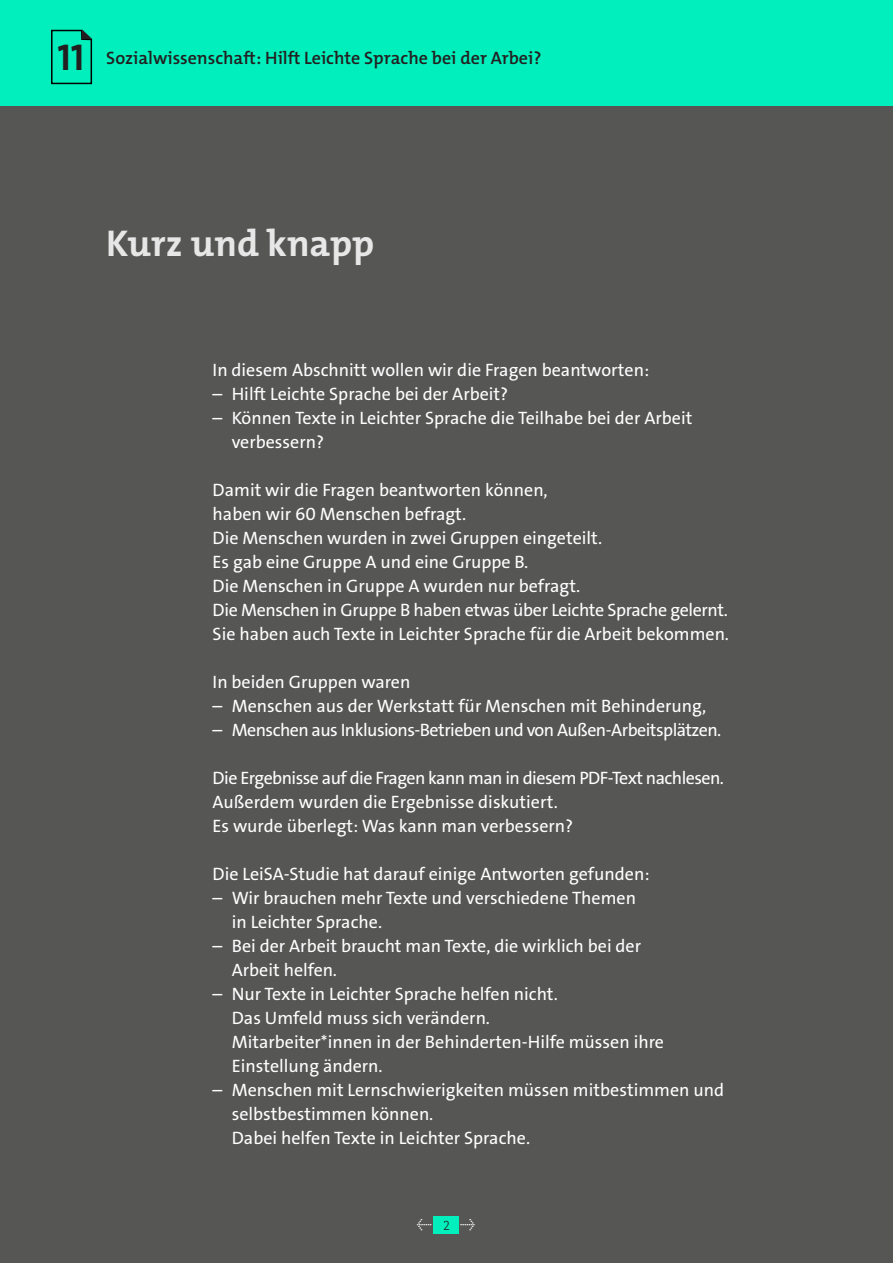
<style>
.page{position:relative;width:893px;height:1263px;background:#fff}
.page>*{position:absolute;margin:0;border:0;box-sizing:border-box;transform-origin:0 0}
.t1{font:700 37.5px "The Mix Os F";color:#e7e7e7}
.t2{font:18px/24px "The Sans LP5 Plain";color:#fff}
.t3{font:18px "The Sans LP5 Plain";letter-spacing:-.03em;color:#fff}
.t4{font:18px "The Sans LP5 Plain";letter-spacing:-.02em;color:#fff}
.t5{font:600 18px "The Mix Os F";color:#231f20}
.t6{font:15px "The Mix Os F";color:#fff}
.s1{font-weight:700;font-size:37.5px}
.s2{font-family:"The Serif HP3 Lig";font-size:13.5px;color:#231f20}
</style>
<div class="page">
<div style="left:0;top:0;width:893px;height:107px;background:#00efbc"></div>
<svg style="left:51px;top:29px;width:42px;height:56px"></svg>
<div style="left:0;top:107px;width:893px;height:1156px;background:#565655"></div>
<div style="left:434px;top:1216px;width:25px;height:17px;background:#00efbc"></div>
<p class="t5" style="left:57px;top:46px;width:486px"><span class="s1">11</span> Sozialwissenschaft: Hilft Leichte Sprache bei der Arbei?</p>
<h2 class="t1" style="left:106px;top:219px;width:270px">Kurz und knapp</h2>
<p class="t2" style="left:213px;top:358px;width:438px">In diesem Abschnitt wollen wir die Fragen beantworten:</p>
<p class="t2" style="left:213px;top:382px;width:297px">– Hilft Leichte Sprache bei der Arbeit?</p>
<p class="t2" style="left:232px;top:406px;width:462px;text-indent:-19px">– Können Texte in Leichter Sprache die Teilhabe bei der Arbeit verbessern?</p>
<p class="t2" style="left:213px;top:478px;width:336px">Damit wir die Fragen beantworten können, haben wir 60 Menschen befragt.</p>
<p class="t2" style="left:213px;top:526px;width:391px">Die Menschen wurden in zwei Gruppen eingeteilt.</p>
<p class="t2" style="left:213px;top:550px;width:317px">Es gab eine Gruppe A und eine Gruppe B.</p>
<p class="t2" style="left:213px;top:574px;width:369px">Die Menschen in Gruppe A wurden nur befragt.</p>
<p class="t4" style="left:213px;top:598px;width:517px">Die Menschen in Gruppe B haben etwas über Leichte Sprache gelernt.</p>
<p class="t2" style="left:213px;top:622px;width:518px">Sie haben auch Texte in Leichter Sprache für die Arbeit bekommen.</p>
<p class="t2" style="left:213px;top:670px;width:199px">In beiden Gruppen waren</p>
<p class="t2" style="left:213px;top:694px;width:495px">– Menschen aus der Werkstatt für Menschen mit Behinderung,</p>
<p class="t3" style="left:213px;top:718px;width:510px">– Menschen aus Inklusions-Betrieben und von Außen-Arbeitsplätzen.</p>
<p class="t3" style="left:213px;top:766px;width:513px">Die Ergebnisse auf die Fragen kann man in diesem PDF-Text nachlesen.</p>
<p class="t2" style="left:213px;top:790px;width:347px">Außerdem wurden die Ergebnisse diskutiert.</p>
<p class="t2" style="left:213px;top:814px;width:362px">Es wurde überlegt: Was kann man verbessern?</p>
<p class="t2" style="left:213px;top:862px;width:438px">Die LeiSA-Studie hat darauf einige Antworten gefunden:</p>
<p class="t2" style="left:232px;top:886px;width:406px;text-indent:-19px">– Wir brauchen mehr Texte und verschiedene Themen in Leichter Sprache.</p>
<p class="t2" style="left:232px;top:934px;width:411px">Bei der Arbeit braucht man Texte, die wirklich bei der<br>Arbeit helfen.</p>
<p class="t2" style="left:232px;top:982px;width:328px">Nur Texte in Leichter Sprache helfen nicht.</p>
<p class="t2" style="left:232px;top:1006px;width:260px">Das Umfeld muss sich verändern.</p>
<p class="t2" style="left:232px;top:1030px;width:434px">Mitarbeiter*innen in der Behinderten-Hilfe müssen ihre<br>Einstellung ändern.</p>
<p class="t2" style="left:232px;top:1078px;width:494px">Menschen mit Lernschwierigkeiten müssen mitbestimmen und selbstbestimmen können.</p>
<p class="t2" style="left:232px;top:1126px;width:300px">Dabei helfen Texte in Leichter Sprache.</p>
<p class="t2" style="left:213px;top:934px;width:11px">–</p>
<p class="t2" style="left:213px;top:982px;width:11px">–</p>
<p class="t2" style="left:213px;top:1078px;width:11px">–</p>
<p class="t6" style="left:417px;top:1214px;width:60px">←<span class="s2">2</span>→</p>
</div>
